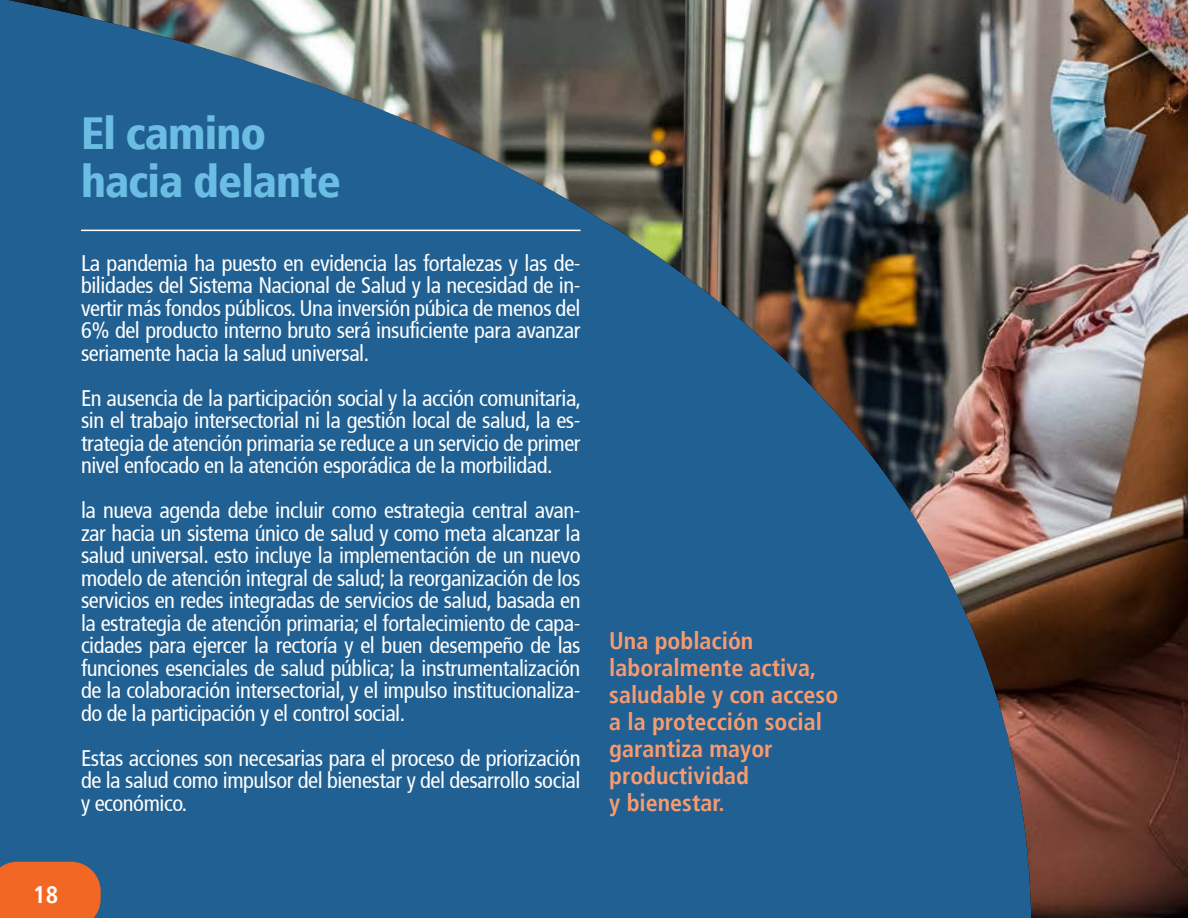
<style>
.page{position:relative;width:1188px;height:918px;background:#fff}
.page>*{position:absolute;margin:0;border:0;box-sizing:border-box;transform-origin:0 0}
.t1{font:900 condensed 45px/48px "Frutiger";letter-spacing:-.02em;color:#6bbde4}
.t2{font:700 condensed 24px/27px "Frutiger";color:#f79b6f}
.t3{font:700 condensed 24px "Frutiger";color:#fff}
.t4{font:condensed 22.5px/22.5px "Frutiger";letter-spacing:-.02em;color:#fff;text-align:justify}
</style>
<div class="page">
<img style="left:8px;top:0;width:1180px;height:918px">
<svg style="left:0;top:861px;width:101px;height:57px;background:#e5662a"></svg>
<hr style="left:81px;top:230px;width:499px;height:1px;background:#fff">
<h1 class="t1" style="left:81px;top:109px;width:262px">El camino hacia delante</h1>
<p class="t4" style="left:81px;top:252px;width:501px">La pandemia ha puesto en evidencia las fortalezas y las de&shy;bilidades del Sistema Nacional de Salud y la necesidad de in&shy;vertir más fondos públicos. Una inversión púbica de menos del 6% del producto interno bruto será insuficiente para avanzar seriamente hacia la salud universal.</p>
<p class="t4" style="left:81px;top:387px;width:502px">En ausencia de la participación social y la acción comunitaria, sin el trabajo intersectorial ni la gestión local de salud, la es&shy;trategia de atención primaria se reduce a un servicio de primer nivel enfocado en la atención esporádica de la morbilidad.</p>
<p class="t4" style="left:81px;top:499px;width:501px">la nueva agenda debe incluir como estrategia central avan&shy;zar hacia un sistema único de salud y como meta alcanzar la salud universal. esto incluye la implementación de un nuevo modelo de atención integral de salud; la reorganización de los servicios en redes integradas de servicios de salud, basada en la estrategia de atención primaria; el fortalecimiento de capa&shy;cidades para ejercer la rectoría y el buen desempeño de las funciones esenciales de salud pública; la instrumentalización de la colaboración intersectorial, y el impulso institucionaliza&shy;do de la participación y el control social.</p>
<p class="t4" style="left:81px;top:747px;width:501px">Estas acciones son necesarias para el proceso de priorización de la salud como impulsor del bienestar y del desarrollo social y económico.</p>
<p class="t3" style="left:32px;top:880px;width:26px">18</p>
<p class="t2" style="left:609px;top:627px;width:230px">Una población laboralmente activa, saludable y con acceso a la protección social garantiza mayor productividad<br>y bienestar.</p>
</div>
